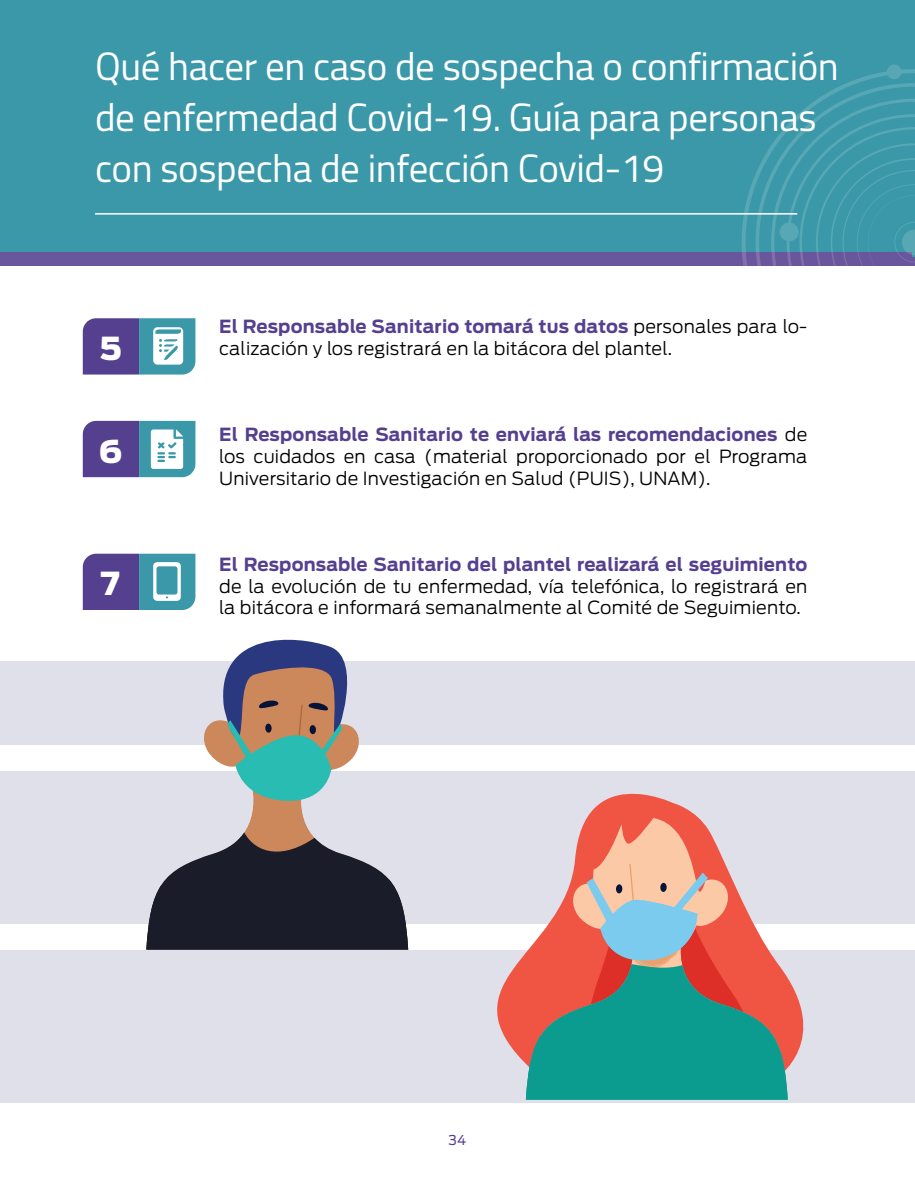
<style>
.page{position:relative;width:915px;height:1191px;background:#fff}
.page>*{position:absolute;margin:0;border:0;box-sizing:border-box;transform-origin:0 0}
.t1{font:39px/51px "Cairo";letter-spacing:-.01em;color:#fff}
.t2{font:900 31.5px "Antenna";color:#fff}
.t3{font:300 18px/21.6px "Antenna";letter-spacing:.01em;color:#000}
.t4{font:700 18px "Antenna";letter-spacing:.01em;color:#554090}
.t5{font:13.5px "Antenna";color:#554090}
.s1{font-weight:700;color:#554090}
</style>
<div class="page">
<div style="left:0;top:949px;width:914px;height:153px;background:#e0e0ea"></div>
<div style="left:0;top:770px;width:914px;height:153px;background:#e0e0ea"></div>
<div style="left:0;top:661px;width:914px;height:83px;background:#e0e0ea"></div>
<div style="left:0;top:0;width:914px;height:256px;background:#3a98a9"></div>
<div style="left:0;top:252px;width:914px;height:13px;background:#69569c"></div>
<hr style="left:95px;top:213px;width:702px;height:2px;background:#fff">
<svg style="left:741px;top:69px;width:173px;height:197px"></svg>
<svg style="left:755px;top:83px;width:159px;height:183px"></svg>
<svg style="left:770px;top:99px;width:145px;height:167px"></svg>
<div style="left:886px;top:64px;width:15px;height:15px;background:#57a7b5;border-radius:50%"></div>
<svg style="left:779px;top:222px;width:19px;height:19px"></svg>
<svg style="left:83px;top:318px;width:112px;height:56px;background:#657ca9"></svg>
<svg style="left:83px;top:421px;width:112px;height:56px"></svg>
<svg style="left:83px;top:553px;width:112px;height:57px;background:#5a76a5"></svg>
<svg style="left:244px;top:813px;width:66px;height:19px"></svg>
<svg style="left:146px;top:832px;width:262px;height:117px"></svg>
<svg style="left:201px;top:639px;width:162px;height:174px"></svg>
<svg style="left:427px;top:770px;width:408px;height:299px"></svg>
<svg style="left:525px;top:790px;width:262px;height:309px"></svg>
<h1 class="t1" style="left:95px;top:40px;width:745px">Qué hacer en caso de sospecha o confirmación de enfermedad Covid-19. Guía para personas con sospecha de infección Covid-19</h1>
<h2 class="t2" style="left:100px;top:330px;width:23px">5</h2>
<h2 class="t2" style="left:99px;top:432px;width:25px">6</h2>
<h2 class="t2" style="left:101px;top:565px;width:21px">7</h2>
<p class="t3" style="left:219px;top:316px;width:589px"><span class="s1">El Responsable Sanitario tomará tus datos</span> personales para lo&shy;calización y los registrará en la bitácora del plantel.</p>
<p class="t3" style="left:219px;top:424px;width:589px;text-align:justify"><span class="s1">El Responsable Sanitario te enviará las recomendaciones</span> de los cuidados en casa (material proporcionado por el Programa Universitario de Investigación en Salud (PUIS), UNAM).</p>
<p class="t4" style="left:219px;top:554px;width:589px">El Responsable Sanitario del plantel realizará el seguimiento</p>
<p class="t3" style="left:219px;top:575px;width:589px">de la evolución de tu enfermedad, vía telefónica, lo registrará en la bitácora e informará semanalmente al Comité de Seguimiento.</p>
<p class="t5" style="left:448px;top:1131px;width:19px">34</p>
</div>
